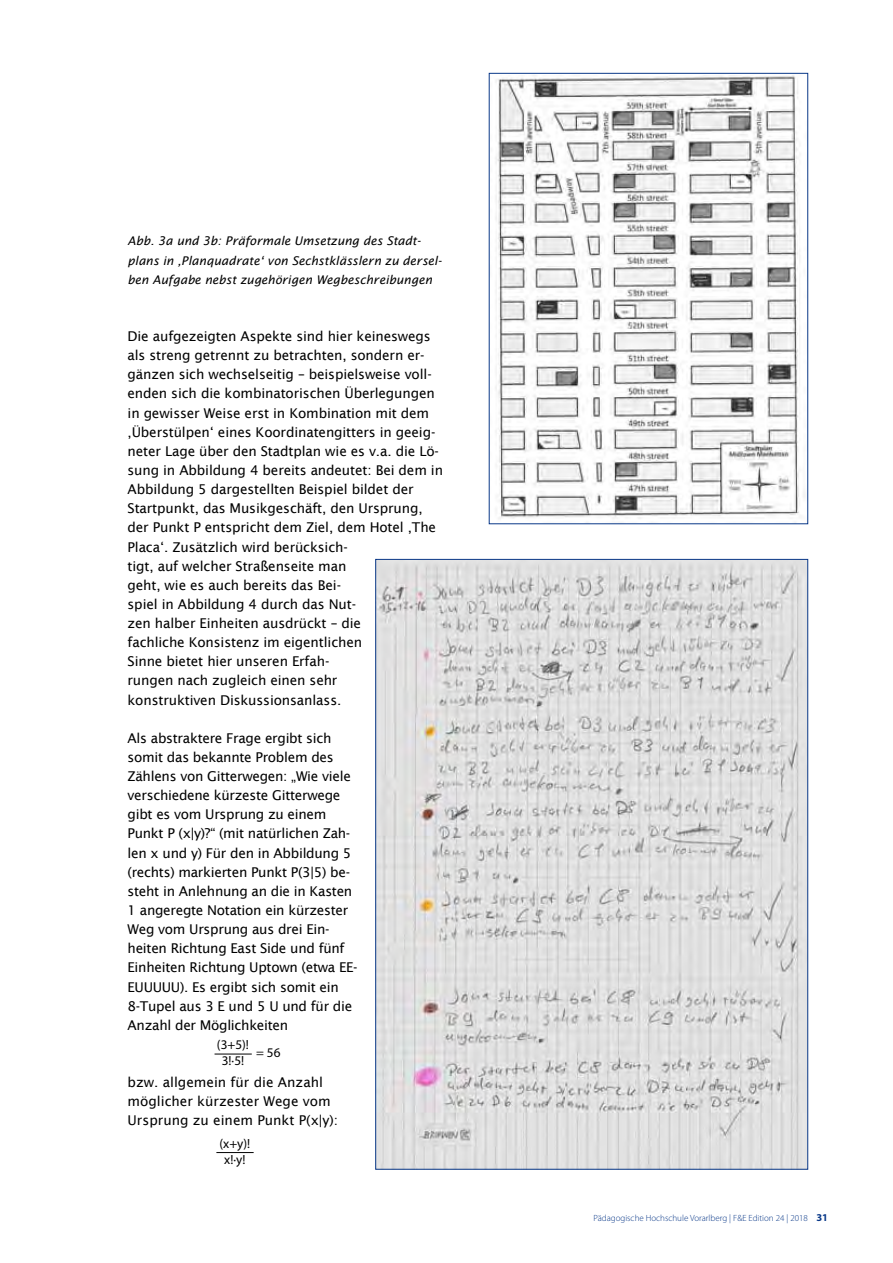
<style>
.page{position:relative;width:893px;height:1263px;background:#fff}
.page>*{position:absolute;margin:0;border:0;box-sizing:border-box;transform-origin:0 0}
.t1{font:13.5px/19.2px "Lucida Sans";letter-spacing:-.01em;color:#000}
.t2{font:13.2px/15.9px "Myriad Pro";color:#000;text-align:center}
.t3{font:italic 12px/19.2px "Lucida Sans";color:#000}
.t4{font:300 9px "Myriad Pro";color:#093888}
.s1{font-weight:700;font-size:10.5px}
</style>
<div class="page">
<img style="left:495px;top:75px;width:310px;height:444px">
<img style="left:377px;top:561px;width:429px;height:606px">
<hr style="left:215px;top:1054px;width:37px;height:1px;background:#000">
<hr style="left:216px;top:1152px;width:38px;height:1px;background:#000">
<p class="t3" style="left:128px;top:231px;width:316px">Abb. 3a und 3b: Präformale Umsetzung des Stadt&shy;plans in ‚Planquadrate‘ von Sechstklässlern zu dersel&shy;ben Aufgabe nebst zugehörigen Wegbeschreibungen</p>
<p class="t1" style="left:128px;top:327px;width:317px">Die aufgezeigten Aspekte sind hier keineswegs als streng getrennt zu betrachten, sondern er&shy;gänzen sich wechselseitig – beispielsweise voll&shy;enden sich die kombinatorischen Überlegungen in gewisser Weise erst in Kombination mit dem ‚Überstülpen‘ eines Koordinatengitters in geeig&shy;neter Lage über den Stadtplan wie es v.a. die Lö&shy;sung in Abbildung 4 bereits andeutet: Bei dem in Abbildung 5 dargestellten Beispiel bildet der Startpunkt, das Musikgeschäft, den Ursprung, der Punkt P entspricht dem Ziel, dem Hotel ‚The Placa‘. Zusätzlich wird berücksich-<br>tigt, auf welcher Straßenseite man<br>geht, wie es auch bereits das Bei-<br>spiel in Abbildung 4 durch das Nut-<br>zen halber Einheiten ausdrückt – die<br>fachliche Konsistenz im eigentlichen<br>Sinne bietet hier unseren Erfah-<br>rungen nach zugleich einen sehr<br>konstruktiven Diskussionsanlass.</p>
<p class="t1" style="left:128px;top:728px;width:232px">Als abstraktere Frage ergibt sich somit das bekannte Problem des Zählens von Gitterwegen: „Wie viele verschiedene kürzeste Gitterwege gibt es vom Ursprung zu einem Punkt P (x|y)?“ (mit natürlichen Zah&shy;len x und y) Für den in Abbildung 5 (rechts) markierten Punkt P(3|5) be&shy;steht in Anlehnung an die in Kasten 1 angeregte Notation ein kürzester Weg vom Ursprung aus drei Ein&shy;heiten Richtung East Side und fünf Einheiten Richtung Uptown (etwa EE-EUUUUU). Es ergibt sich somit ein 8-Tupel aus 3 E und 5 U und für die Anzahl der Möglichkeiten</p>
<p class="t2" style="left:217px;top:1037px;width:34px">(3+5)!<br>3!·5!</p>
<p class="t2" style="left:256px;top:1045px;width:26px">= 56</p>
<p class="t1" style="left:128px;top:1073px;width:212px">bzw. allgemein für die Anzahl möglicher kürzester Wege vom<br>Ursprung zu einem Punkt P(x|y):</p>
<p class="t2" style="left:219px;top:1135px;width:32px">(x+y)! x!·y!</p>
<p class="t4" style="left:594px;top:1213px;width:236px">Pädagogische Hochschule Vorarlberg | F&amp;E Edition 24 | 2018 <span class="s1">31</span></p>
</div>
